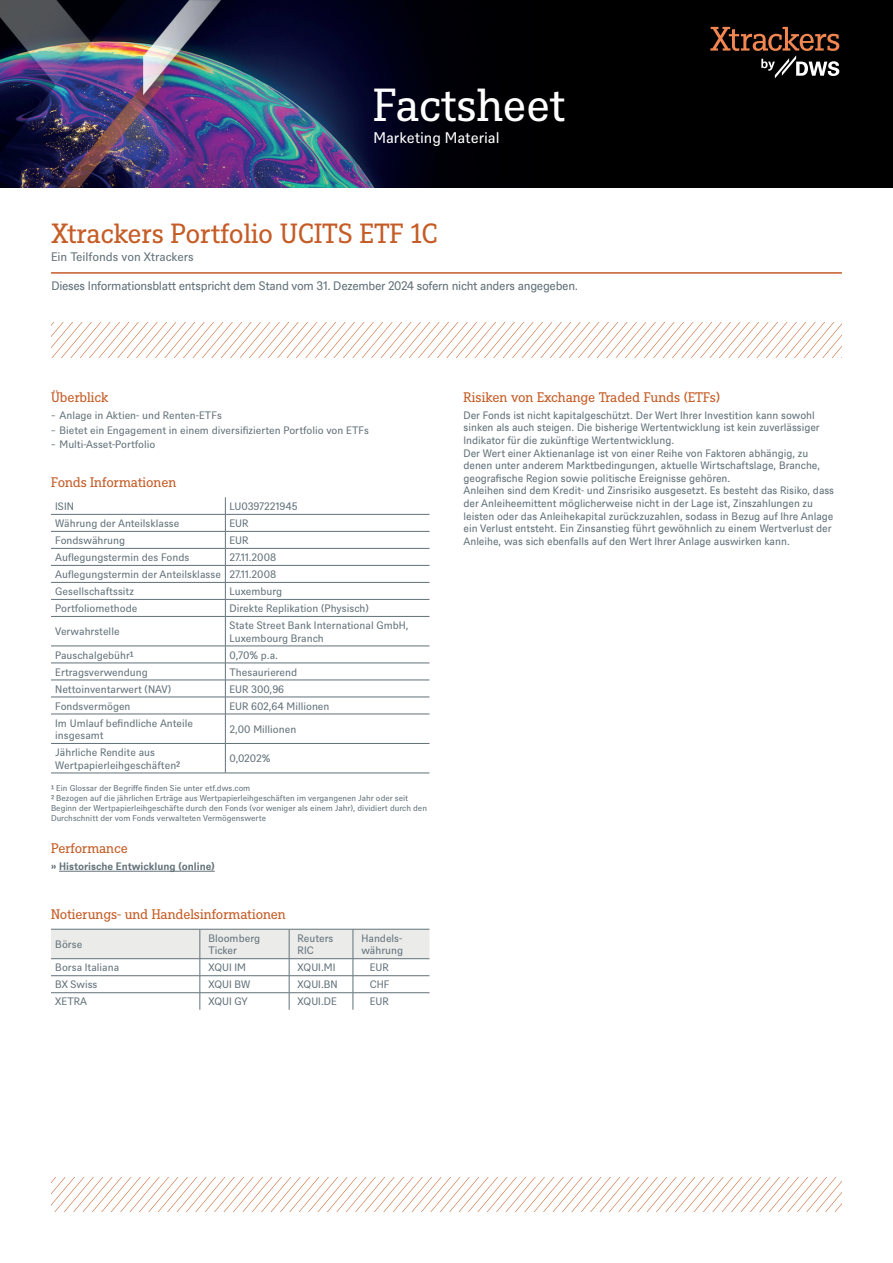
<style>
.page{position:relative;width:893px;height:1263px;background:#fff}
.page>*{position:absolute;margin:0;border:0;box-sizing:border-box;transform-origin:0 0}
.t1{font:45px "DWS Slab";letter-spacing:-.01em;color:#fff}
.t2{font:27px "DWS Slab";color:#c55c26}
.t3{font:15px "DWS Sans";color:#fff}
.t4{font:13.5px "DWS Slab";letter-spacing:-.01em;color:#c55c26}
.t5{font:12px "DWS Sans TT";letter-spacing:-.025em;color:#627179}
.t6{font:12px "DWS Sans";color:#627179}
.t7{font:10.5px/12.6px "DWS Sans";color:#627179}
.t8{font:10.5px/12.6px "DWS Sans TT";letter-spacing:-.005em;color:#627179}
.t9{font:700 10.5px "DWS Sans";color:#627179}
.t10{font:8.25px/9.9px "DWS Sans";color:#627179}
</style>
<div class="page">
<hr style="left:59px;top:871px;width:156px;height:1px;background:#627179">
<hr style="left:51px;top:514px;width:174px;height:1px;background:#627179">
<hr style="left:225px;top:514px;width:204px;height:1px;background:#627179">
<hr style="left:51px;top:531px;width:174px;height:1px;background:#627179">
<hr style="left:225px;top:531px;width:204px;height:1px;background:#627179">
<hr style="left:51px;top:548px;width:174px;height:1px;background:#627179">
<hr style="left:225px;top:548px;width:204px;height:1px;background:#627179">
<hr style="left:51px;top:565px;width:174px;height:1px;background:#627179">
<hr style="left:225px;top:565px;width:204px;height:1px;background:#627179">
<hr style="left:51px;top:582px;width:174px;height:1px;background:#627179">
<hr style="left:225px;top:582px;width:204px;height:1px;background:#627179">
<hr style="left:51px;top:599px;width:174px;height:1px;background:#627179">
<hr style="left:225px;top:599px;width:204px;height:1px;background:#627179">
<hr style="left:51px;top:616px;width:174px;height:1px;background:#627179">
<hr style="left:225px;top:616px;width:204px;height:1px;background:#627179">
<hr style="left:51px;top:646px;width:174px;height:1px;background:#627179">
<hr style="left:225px;top:646px;width:204px;height:1px;background:#627179">
<hr style="left:51px;top:663px;width:174px;height:1px;background:#627179">
<hr style="left:225px;top:663px;width:204px;height:1px;background:#627179">
<hr style="left:51px;top:680px;width:174px;height:1px;background:#627179">
<hr style="left:51px;top:697px;width:174px;height:1px;background:#627179">
<hr style="left:51px;top:714px;width:174px;height:1px;background:#627179">
<hr style="left:51px;top:743px;width:174px;height:1px;background:#627179">
<hr style="left:51px;top:773px;width:174px;height:1px;background:#627179">
<hr style="left:225px;top:773px;width:204px;height:1px;background:#627179">
<hr style="left:225px;top:680px;width:204px;height:1px;background:#627179">
<hr style="left:225px;top:697px;width:204px;height:1px;background:#627179">
<hr style="left:225px;top:714px;width:204px;height:1px;background:#627179">
<hr style="left:225px;top:743px;width:204px;height:1px;background:#627179">
<svg style="left:225px;top:497px;width:1px;height:276px"></svg>
<svg style="left:51px;top:929px;width:378px;height:81px"></svg>
<hr style="left:51px;top:272px;width:791px;height:2px;background:#c55c26">
<svg style="left:52px;top:322px;width:790px;height:35px"></svg>
<img style="left:0;top:0;width:893px;height:188px">
<svg style="left:710px;top:27px;width:129px;height:51px;background:#3a2921"></svg>
<svg style="left:51px;top:1177px;width:791px;height:35px"></svg>
<h1 class="t1" style="left:373px;top:74px;width:193px">Factsheet</h1>
<h3 class="t3" style="left:373px;top:127px;width:128px">Marketing Material</h3>
<h2 class="t2" style="left:51px;top:215px;width:388px">Xtrackers Portfolio UCITS ETF 1C</h2>
<p class="t6" style="left:51px;top:249px;width:144px">Ein Teilfonds von Xtrackers</p>
<p class="t5" style="left:51px;top:278px;width:528px">Dieses Informationsblatt entspricht dem Stand vom 31. Dezember 2024 sofern nicht anders angegeben.</p>
<p class="t4" style="left:51px;top:388px;width:59px">Überblick</p>
<p class="t7" style="left:51px;top:407px;width:320px;line-height:14.7px">̵ Anlage in Aktien- und Renten-ETFs<br>̵ Bietet ein Engagement in einem diversifizierten Portfolio von ETFs ̵ Multi-Asset-Portfolio</p>
<p class="t4" style="left:51px;top:473px;width:127px">Fonds Informationen</p>
<p class="t7" style="left:55px;top:499px;width:20px">ISIN</p>
<p class="t7" style="left:230px;top:499px;width:70px">LU0397221945</p>
<p class="t7" style="left:55px;top:516px;width:126px">Währung der Anteilsklasse</p>
<p class="t7" style="left:230px;top:516px;width:20px">EUR</p>
<p class="t7" style="left:55px;top:533px;width:71px">Fondswährung</p>
<p class="t7" style="left:230px;top:533px;width:20px">EUR</p>
<p class="t7" style="left:55px;top:550px;width:136px">Auflegungstermin des Fonds</p>
<p class="t7" style="left:55px;top:548px;width:222px;line-height:17px;text-align:justify;text-indent:174px">27.11.2008<br>Auflegungstermin der Anteilsklasse 27.11.2008<br>Gesellschaftssitz</p>
<p class="t7" style="left:230px;top:584px;width:54px">Luxemburg</p>
<p class="t7" style="left:55px;top:601px;width:84px">Portfoliomethode</p>
<p class="t7" style="left:230px;top:601px;width:141px">Direkte Replikation (Physisch)</p>
<p class="t7" style="left:55px;top:625px;width:66px">Verwahrstelle</p>
<p class="t7" style="left:230px;top:618px;width:181px">State Street Bank International GmbH,<br>Luxembourg Branch</p>
<p class="t7" style="left:55px;top:648px;width:80px">Pauschalgebühr¹</p>
<p class="t7" style="left:230px;top:648px;width:50px">0,70% p.a.</p>
<p class="t7" style="left:55px;top:665px;width:94px">Ertragsverwendung</p>
<p class="t7" style="left:230px;top:665px;width:69px">Thesaurierend</p>
<p class="t7" style="left:55px;top:682px;width:117px">Nettoinventarwert (NAV)</p>
<p class="t7" style="left:230px;top:682px;width:56px">EUR 300,96</p>
<p class="t7" style="left:55px;top:699px;width:77px">Fondsvermögen</p>
<p class="t7" style="left:230px;top:699px;width:101px">EUR 602,64 Millionen</p>
<p class="t7" style="left:55px;top:716px;width:139px">Im Umlauf befindliche Anteile insgesamt</p>
<p class="t7" style="left:230px;top:722px;width:68px">2,00 Millionen</p>
<p class="t7" style="left:55px;top:745px;width:127px">Jährliche Rendite aus<br>Wertpapierleihgeschäften²</p>
<p class="t7" style="left:230px;top:752px;width:42px">0,0202%</p>
<p class="t10" style="left:51px;top:783px;width:377px">¹ Ein Glossar der Begriffe finden Sie unter etf.dws.com<br>² Bezogen auf die jährlichen Erträge aus Wertpapierleihgeschäften im vergangenen Jahr oder seit Beginn der Wertpapierleihgeschäfte durch den Fonds (vor weniger als einem Jahr), dividiert durch den Durchschnitt der vom Fonds verwalteten Vermögenswerte</p>
<p class="t4" style="left:51px;top:839px;width:78px">Performance</p>
<p class="t9" style="left:51px;top:859px;width:165px">» Historische Entwicklung (online)</p>
<p class="t4" style="left:51px;top:905px;width:236px">Notierungs- und Handelsinformationen</p>
<p class="t7" style="left:55px;top:937px;width:29px">Börse</p>
<p class="t7" style="left:208px;top:931px;width:53px">Bloomberg<br>Ticker</p>
<p class="t7" style="left:298px;top:931px;width:37px">Reuters<br>RIC</p>
<p class="t7" style="left:361px;top:931px;width:43px">Handels&shy;währung</p>
<p class="t7" style="left:55px;top:961px;width:66px">Borsa Italiana</p>
<p class="t7" style="left:208px;top:961px;width:39px">XQUI IM</p>
<p class="t7" style="left:298px;top:961px;width:39px">XQUI.MI</p>
<p class="t7" style="left:370px;top:961px;width:20px">EUR</p>
<p class="t7" style="left:55px;top:978px;width:44px">BX Swiss</p>
<p class="t7" style="left:208px;top:978px;width:43px">XQUI BW</p>
<p class="t7" style="left:298px;top:978px;width:42px">XQUI.BN</p>
<p class="t7" style="left:370px;top:978px;width:21px">CHF</p>
<p class="t7" style="left:55px;top:995px;width:33px">XETRA</p>
<p class="t7" style="left:208px;top:995px;width:41px">XQUI GY</p>
<p class="t7" style="left:298px;top:995px;width:41px">XQUI.DE</p>
<p class="t7" style="left:370px;top:995px;width:20px">EUR</p>
<p class="t4" style="left:463px;top:388px;width:258px">Risiken von Exchange Traded Funds (ETFs)</p>
<p class="t8" style="left:463px;top:408px;width:372px">Der Fonds ist nicht kapitalgeschützt. Der Wert Ihrer Investition kann sowohl sinken als auch steigen. Die bisherige Wertentwicklung ist kein zuverlässiger Indikator für die zukünftige Wertentwicklung.<br>Der Wert einer Aktienanlage ist von einer Reihe von Faktoren abhängig, zu denen unter anderem Marktbedingungen, aktuelle Wirtschaftslage, Branche, geografische Region sowie politische Ereignisse gehören.<br>Anleihen sind dem Kredit- und Zinsrisiko ausgesetzt. Es besteht das Risiko, dass der Anleiheemittent möglicherweise nicht in der Lage ist, Zinszahlungen zu leisten oder das Anleihekapital zurückzuzahlen, sodass in Bezug auf Ihre Anlage ein Verlust entsteht. Ein Zinsanstieg führt gewöhnlich zu einem Wertverlust der Anleihe, was sich ebenfalls auf den Wert Ihrer Anlage auswirken kann.</p>
</div>
